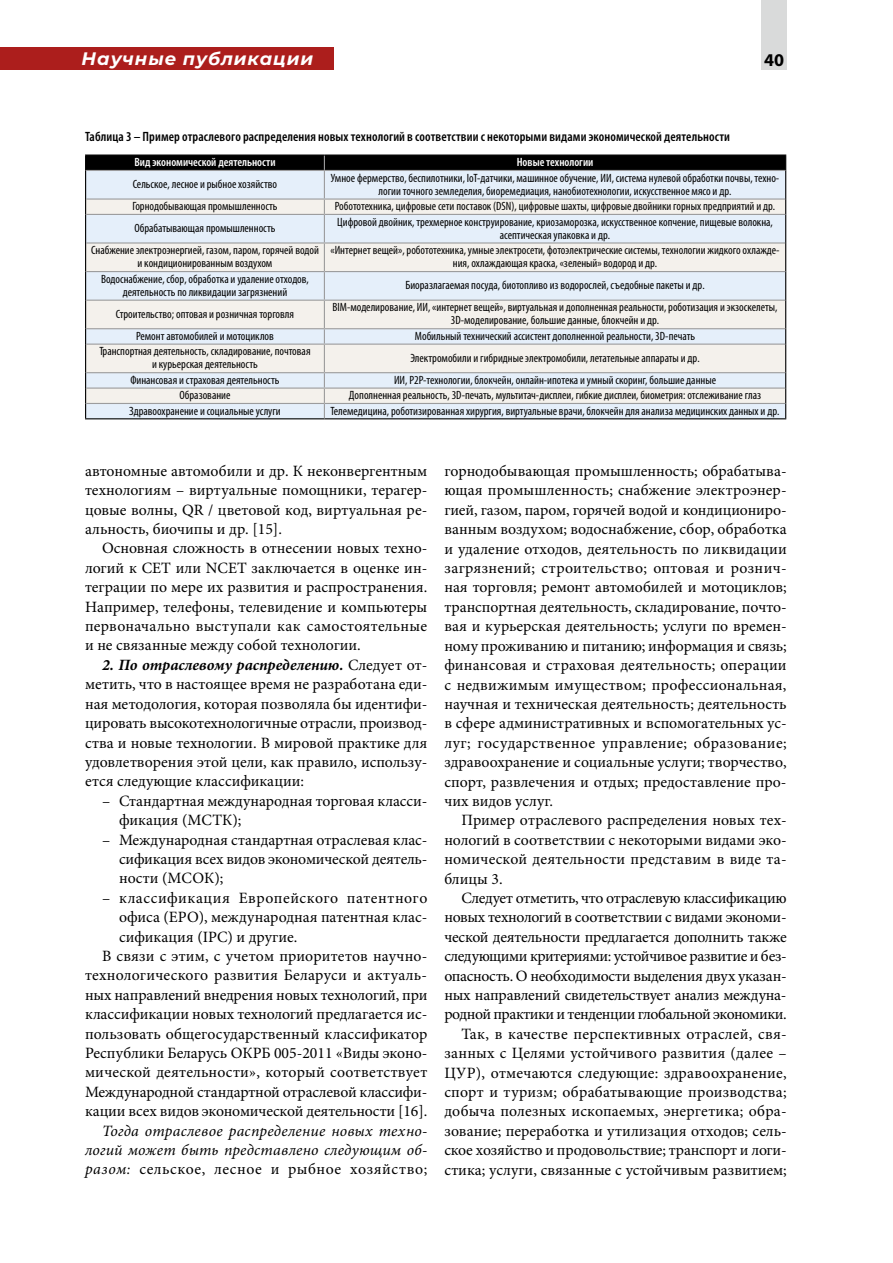
<style>
.page{position:relative;width:893px;height:1263px;background:#fff}
.page>*{position:absolute;margin:0;border:0;box-sizing:border-box;transform-origin:0 0}
.t1{font:italic 700 18px "Montserrat";letter-spacing:.05em;color:#fff}
.t2{font:700 18px "Myriad Pro";color:#000}
.t3{font:15.75px/19.4px "Minion Pro";color:#000;text-align:justify}
.t4{font:italic 15.75px/19.4px "Minion Pro";letter-spacing:.015em;color:#000;text-align:justify}
.t5{font:15.75px "Minion Pro";letter-spacing:.035em;color:#000}
.t6{font:600 condensed 13.5px "Myriad Pro";letter-spacing:.01em;color:#000}
.t7{font:condensed 12px/13.2px "Myriad Pro";color:#000;text-align:center}
.t8{font:600 condensed 12px "Myriad Pro";color:#fff}
.s1{font-weight:700;font-style:italic}
.s2{font-style:normal}
</style>
<div class="page">
<div style="left:0;top:47px;width:334px;height:23px;background:#ac1e1c"></div>
<hr style="left:85px;top:154px;width:239px;height:2px;background:#000">
<hr style="left:324px;top:154px;width:462px;height:2px;background:#000">
<hr style="left:85px;top:418px;width:239px;height:1px;background:#000">
<hr style="left:324px;top:418px;width:462px;height:1px;background:#000">
<svg style="left:85px;top:155px;width:701px;height:263px;background:#dadde0"></svg>
<div style="left:761px;top:0;width:26px;height:70px;background:#d9dada"></div>
<p class="t1" style="left:82px;top:46px;width:233px">Научные публикации</p>
<p class="t6" style="left:85px;top:130px;width:646px">Таблица 3 – Пример отраслевого распределения новых технологий в соответствии с некоторыми видами экономической деятельности</p>
<p class="t2" style="left:764px;top:48px;width:21px">40</p>
<p class="t8" style="left:134px;top:156px;width:143px">Вид экономической деятельности</p>
<p class="t8" style="left:517px;top:156px;width:78px">Новые технологии</p>
<p class="t7" style="left:133px;top:177px;width:146px">Сельское, лесное и рыбное хозяйство</p>
<p class="t7" style="left:331px;top:171px;width:450px">Умное фермерство, беспилотники, IoT-датчики, машинное обучение, ИИ, система нулевой обработки почвы, техно&shy;логии точного земледелия, биоремедиация, нанобиотехнологии, искусственное мясо и др.</p>
<p class="t7" style="left:132px;top:199px;width:147px">Горнодобывающая промышленность</p>
<p class="t7" style="left:335px;top:199px;width:442px">Робототехника, цифровые сети поставок (DSN), цифровые шахты, цифровые двойники горных предприятий и др.</p>
<p class="t7" style="left:134px;top:221px;width:143px">Обрабатывающая промышленность</p>
<p class="t7" style="left:337px;top:215px;width:437px">Цифровой двойник, трехмерное конструирование, криозаморозка, искусственное копчение, пищевые волокна, асептическая упаковка и др.</p>
<p class="t7" style="left:91px;top:243px;width:229px">Снабжение электроэнергией, газом, паром, горячей водой и кондиционированным воздухом</p>
<p class="t7" style="left:330px;top:243px;width:451px">«Интернет вещей», робототехника, умные электросети, фотоэлектрические системы, технологии жидкого охлажде&shy;ния, охлаждающая краска, «зеленый» водород и др.</p>
<p class="t7" style="left:101px;top:272px;width:209px">Водоснабжение, сбор, обработка и удаление отходов, деятельность по ликвидации загрязнений</p>
<p class="t7" style="left:405px;top:279px;width:301px">Биоразлагаемая посуда, биотопливо из водорослей, съедобные пакеты и др.</p>
<p class="t7" style="left:116px;top:307px;width:180px">Строительство; оптовая и розничная торговля</p>
<p class="t7" style="left:333px;top:301px;width:446px">BIM-моделирование, ИИ, «интернет вещей», виртуальная и дополненная реальности, роботизация и экзоскелеты,<br>3D-моделирование, большие данные, блокчейн и др.</p>
<p class="t7" style="left:136px;top:329px;width:139px">Ремонт автомобилей и мотоциклов</p>
<p class="t7" style="left:415px;top:329px;width:282px">Мобильный технический ассистент дополненной реальности, 3D-печать</p>
<p class="t7" style="left:99px;top:344px;width:213px">Транспортная деятельность, складирование, почтовая и курьерская деятельность</p>
<p class="t7" style="left:410px;top:351px;width:291px">Электромобили и гибридные электромобили, летательные аппараты и др.</p>
<p class="t7" style="left:130px;top:373px;width:151px">Финансовая и страховая деятельность</p>
<p class="t7" style="left:394px;top:373px;width:324px">ИИ, P2P-технологии, блокчейн, онлайн-ипотека и умный скоринг, большие данные</p>
<p class="t7" style="left:179px;top:388px;width:52px">Образование</p>
<p class="t7" style="left:349px;top:388px;width:414px">Дополненная реальность, 3D-печать, мультитач-дисплеи, гибкие дисплеи, биометрия: отслеживание глаз</p>
<p class="t7" style="left:129px;top:404px;width:153px">Здравоохранение и социальные услуги</p>
<p class="t7" style="left:331px;top:404px;width:450px">Телемедицина, роботизированная хирургия, виртуальные врачи, блокчейн для анализа медицинских данных и др.</p>
<p class="t3" style="left:85px;top:461px;width:344px">автономные автомобили и др. К неконвергентным технологиям – виртуальные помощники, терагер&shy;цовые волны, QR / цветовой код, виртуальная ре&shy;альность, биочипы и др. [15].</p>
<p class="t3" style="left:85px;top:539px;width:344px;text-indent:17px">Основная сложность в отнесении новых техно&shy;логий к CET или NCET заключается в оценке ин&shy;теграции по мере их развития и распространения.<br>Например, телефоны, телевидение и компьютеры первоначально выступали как самостоятельные и не связанные между собой технологии.</p>
<p class="t3" style="left:85px;top:655px;width:344px;text-indent:17px"><span class="s1">2. По отраслевому распределению.</span> Следует от&shy;метить, что в настоящее время не разработана еди&shy;ная методология, которая позволяла бы идентифи&shy;цировать высокотехнологичные отрасли, производ&shy;ства и новые технологии. В мировой практике для удовлетворения этой цели, как правило, использу&shy;ется следующие классификации:</p>
<p class="t3" style="left:119px;top:791px;width:310px;text-indent:-17px">– Стандартная международная торговая класси&shy;фикация (МСТК);</p>
<p class="t3" style="left:119px;top:830px;width:310px;text-indent:-17px">– Международная стандартная отраслевая клас&shy;сификация всех видов экономической деятель&shy;ности (МСОК);</p>
<p class="t5" style="left:102px;top:887px;width:327px">– классификация Европейского патентного</p>
<p class="t3" style="left:119px;top:907px;width:310px">офиса (ЕРО), международная патентная клас-</p>
<p class="t3" style="left:119px;top:927px;width:180px">сификация (IPC) и другие.</p>
<p class="t3" style="left:102px;top:946px;width:327px">В связи с этим, с учетом приоритетов научно-</p>
<p class="t3" style="left:85px;top:966px;width:344px">технологического развития Беларуси и актуаль-</p>
<p class="t3" style="left:85px;top:985px;width:344px">ных направлений внедрения новых технологий, при</p>
<p class="t3" style="left:85px;top:1004px;width:344px">классификации новых технологий предлагается ис-</p>
<p class="t3" style="left:85px;top:1024px;width:344px">пользовать общегосударственный классификатор</p>
<p class="t3" style="left:85px;top:1043px;width:344px">Республики Беларусь ОКРБ 005-2011 «Виды эконо-</p>
<p class="t3" style="left:85px;top:1063px;width:344px">мической деятельности», который соответствует</p>
<p class="t3" style="left:85px;top:1082px;width:344px">Международной стандартной отраслевой классифи-</p>
<p class="t3" style="left:85px;top:1101px;width:344px">кации всех видов экономической деятельности [16].</p>
<p class="t4" style="left:85px;top:1121px;width:344px;text-indent:17px">Тогда отраслевое распределение новых техно&shy;логий может быть представлено следующим об&shy;разом: <span class="s2">сельское, лесное и рыбное хозяйство;</span></p>
<p class="t3" style="left:444px;top:461px;width:344px">горнодобывающая промышленность; обрабатыва&shy;ющая промышленность; снабжение электроэнер&shy;гией, газом, паром, горячей водой и кондициониро&shy;ванным воздухом; водоснабжение, сбор, обработка и удаление отходов, деятельность по ликвидации загрязнений; строительство; оптовая и рознич&shy;ная торговля; ремонт автомобилей и мотоциклов; транспортная деятельность, складирование, почто&shy;вая и курьерская деятельность; услуги по времен&shy;ному проживанию и питанию; информация и связь; финансовая и страховая деятельность; операции с недвижимым имуществом; профессиональная, научная и техническая деятельность; деятельность в сфере административных и вспомогательных ус&shy;луг; государственное управление; образование; здравоохранение и социальные услуги; творчество, спорт, развлечения и отдых; предоставление про&shy;чих видов услуг.</p>
<p class="t3" style="left:444px;top:811px;width:344px;text-indent:17px">Пример отраслевого распределения новых тех&shy;нологий в соответствии с некоторыми видами эко&shy;номической деятельности представим в виде та&shy;блицы 3.</p>
<p class="t3" style="left:444px;top:888px;width:344px;text-align:right">Следует отметить, что отраслевую классификацию новых технологий в соответствии с видами экономи&shy;ческой деятельности предлагается дополнить также следующими критериями: устойчивое развитие и без&shy;опасность. О необходимости выделения двух указан&shy;ных направлений свидетельствует анализ междуна&shy;родной практики и тенденции глобальной экономики.<br>Так, в качестве перспективных отраслей, свя&shy;занных с Целями устойчивого развития (далее – ЦУР), отмечаются следующие: здравоохранение, спорт и туризм; обрабатывающие производства; добыча полезных ископаемых, энергетика; обра&shy;зование; переработка и утилизация отходов; сель&shy;ское хозяйство и продовольствие; транспорт и логи&shy;стика; услуги, связанные с устойчивым развитием;</p>
</div>
